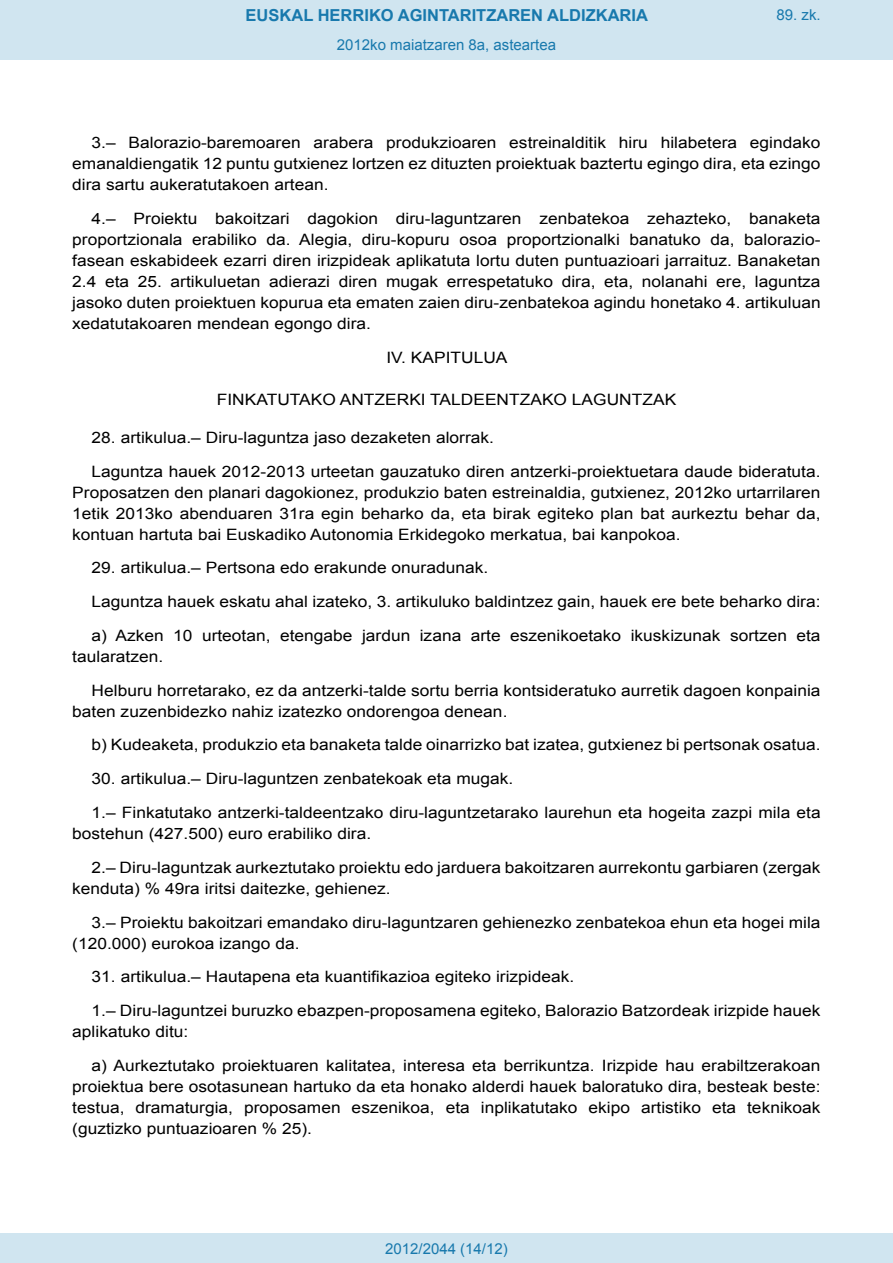
<style>
.page{position:relative;width:893px;height:1263px;background:#fff}
.page>*{position:absolute;margin:0;border:0;box-sizing:border-box;transform-origin:0 0}
.t1{font:700 16.5px "Arial";color:#1879ad}
.BOPVDetalle{font:15.6px/21px "Arial";color:#000;scale:1.11 1}
.BOPVClave{font:15.6px "Arial";color:#000;scale:1.11 1}
.BOPVClaveSin{font:15.6px "Arial";color:#000;scale:1.11 1}
.Paginacion_Centro{font:15px "Arial";color:#1879ad}
</style>
<div class="page">
<div style="left:0;top:0;width:893px;height:60px;background:#d0e5f0"></div>
<div style="left:0;top:1233px;width:893px;height:30px;background:#d0e5f0"></div>
<p class="t1" style="left:246px;top:4px;width:404px">EUSKAL HERRIKO AGINTARITZAREN ALDIZKARIA</p>
<p class="Paginacion_Centro" style="left:337px;top:35px;width:221px">2012ko maiatzaren 8a, asteartea</p>
<p class="Paginacion_Centro" style="left:776px;top:5px;width:46px">89. zk.</p>
<p class="BOPVDetalle" style="left:72px;top:132px;width:676px;text-align:justify;text-indent:19px">3.– Balorazio-baremoaren arabera produkzioaren estreinalditik hiru hilabetera egindako emanaldiengatik 12 puntu gutxienez lortzen ez dituzten proiektuak baztertu egingo dira, eta ezingo dira sartu aukeratutakoen artean.</p>
<p class="BOPVDetalle" style="left:72px;top:208px;width:676px;text-align:justify;text-indent:19px">4.– Proiektu bakoitzari dagokion diru-laguntzaren zenbatekoa zehazteko, banaketa proportzionala erabiliko da. Alegia, diru-kopuru osoa proportzionalki banatuko da, balorazio&shy;fasean eskabideek ezarri diren irizpideak aplikatuta lortu duten puntuazioari jarraituz. Banaketan 2.4 eta 25. artikuluetan adierazi diren mugak errespetatuko dira, eta, nolanahi ere, laguntza jasoko duten proiektuen kopurua eta ematen zaien diru-zenbatekoa agindu honetako 4. artikuluan xedatutakoaren mendean egongo dira.</p>
<p class="BOPVClaveSin" style="left:386px;top:347px;width:111px">IV. KAPITULUA</p>
<p class="BOPVClave" style="left:217px;top:389px;width:415px">FINKATUTAKO ANTZERKI TALDEENTZAKO LAGUNTZAK</p>
<p class="BOPVDetalle" style="left:92px;top:427px;width:364px">28. artikulua.– Diru-laguntza jaso dezaketen alorrak.</p>
<p class="BOPVDetalle" style="left:72px;top:461px;width:676px;text-align:justify;text-indent:19px">Laguntza hauek 2012-2013 urteetan gauzatuko diren antzerki-proiektuetara daude bideratuta.<br>Proposatzen den planari dagokionez, produkzio baten estreinaldia, gutxienez, 2012ko urtarrilaren 1etik 2013ko abenduaren 31ra egin beharko da, eta birak egiteko plan bat aurkeztu behar da, kontuan hartuta bai Euskadiko Autonomia Erkidegoko merkatua, bai kanpokoa.</p>
<p class="BOPVDetalle" style="left:92px;top:558px;width:359px">29. artikulua.– Pertsona edo erakunde onuradunak.</p>
<p class="BOPVDetalle" style="left:92px;top:591px;width:658px">Laguntza hauek eskatu ahal izateko, 3. artikuluko baldintzez gain, hauek ere bete beharko dira:</p>
<p class="BOPVDetalle" style="left:72px;top:625px;width:676px;text-indent:19px">a) Azken 10 urteotan, etengabe jardun izana arte eszenikoetako ikuskizunak sortzen eta taularatzen.</p>
<p class="BOPVDetalle" style="left:72px;top:680px;width:676px;text-indent:19px">Helburu horretarako, ez da antzerki-talde sortu berria kontsideratuko aurretik dagoen konpainia baten zuzenbidezko nahiz izatezko ondorengoa denean.</p>
<p class="BOPVDetalle" style="left:92px;top:735px;width:658px">b) Kudeaketa, produkzio eta banaketa talde oinarrizko bat izatea, gutxienez bi pertsonak osatua.</p>
<p class="BOPVDetalle" style="left:92px;top:768px;width:381px">30. artikulua.– Diru-laguntzen zenbatekoak eta mugak.</p>
<p class="BOPVDetalle" style="left:72px;top:802px;width:676px;text-indent:19px">1.– Finkatutako antzerki-taldeentzako diru-laguntzetarako laurehun eta hogeita zazpi mila eta bostehun (427.500) euro erabiliko dira.</p>
<p class="BOPVDetalle" style="left:72px;top:857px;width:676px;text-indent:19px">2.– Diru-laguntzak aurkeztutako proiektu edo jarduera bakoitzaren aurrekontu garbiaren (zergak kenduta) % 49ra iritsi daitezke, gehienez.</p>
<p class="BOPVDetalle" style="left:72px;top:912px;width:676px;text-indent:19px">3.– Proiektu bakoitzari emandako diru-laguntzaren gehienezko zenbatekoa ehun eta hogei mila (120.000) eurokoa izango da.</p>
<p class="BOPVDetalle" style="left:92px;top:966px;width:436px">31. artikulua.– Hautapena eta kuantifikazioa egiteko irizpideak.</p>
<p class="BOPVDetalle" style="left:72px;top:1000px;width:676px;text-indent:19px">1.– Diru-laguntzei buruzko ebazpen-proposamena egiteko, Balorazio Batzordeak irizpide hauek aplikatuko ditu:</p>
<p class="BOPVDetalle" style="left:72px;top:1055px;width:676px;text-align:justify;text-indent:19px">a) Aurkeztutako proiektuaren kalitatea, interesa eta berrikuntza. Irizpide hau erabiltzerakoan proiektua bere osotasunean hartuko da eta honako alderdi hauek baloratuko dira, besteak beste: testua, dramaturgia, proposamen eszenikoa, eta inplikatutako ekipo artistiko eta teknikoak (guztizko puntuazioaren % 25).</p>
<p class="Paginacion_Centro" style="left:385px;top:1238px;width:124px">2012/2044 (14/12)</p>
</div>
